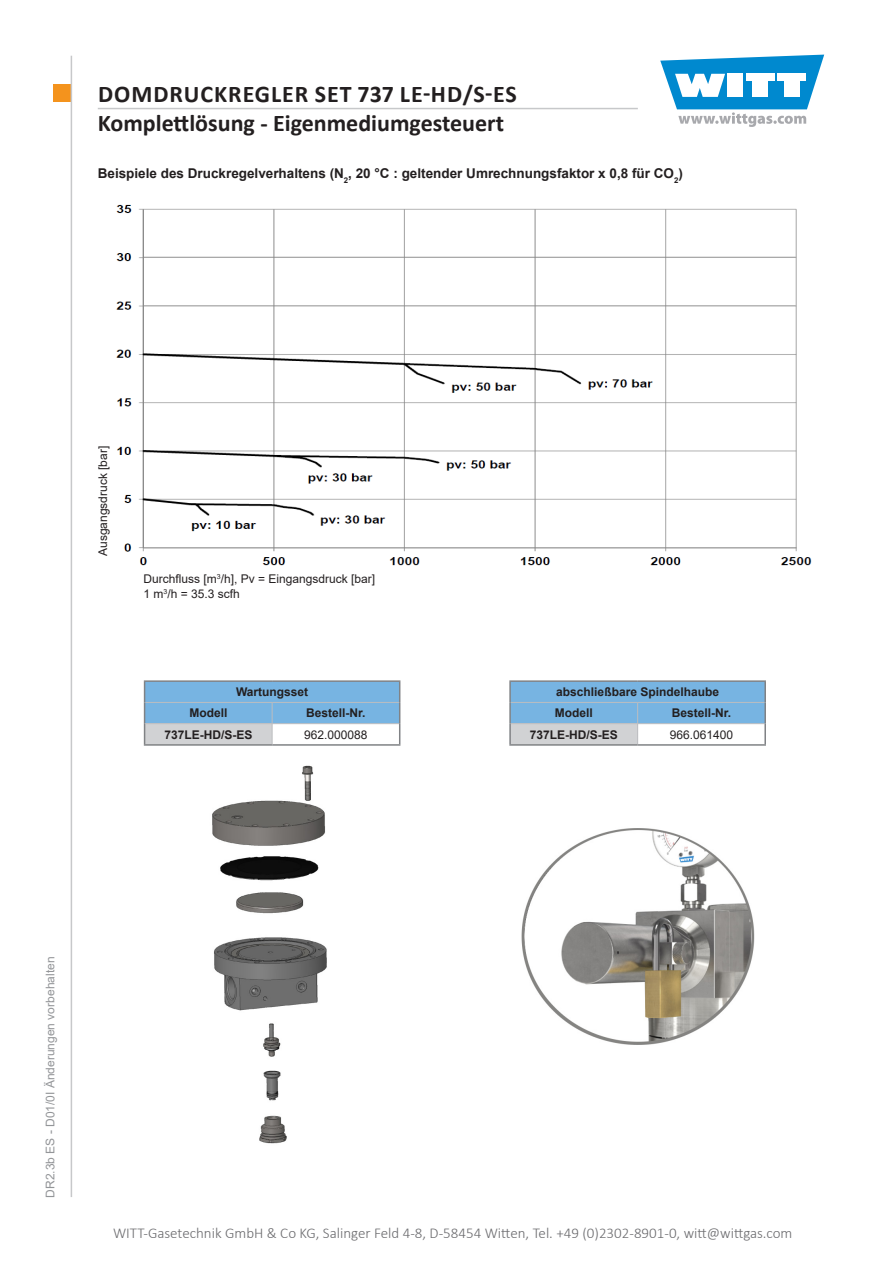
<style>
.page{position:relative;width:893px;height:1263px;background:#fff}
.page>*{position:absolute;margin:0;border:0;box-sizing:border-box;transform-origin:0 0}
.t1{font:700 24px/28.8px "Calibri";color:#231f20}
.t2{font:300 15px "Calibri";color:#6b6b6e}
.t3{font:700 13.5px "Arial";color:#231f20}
.t4{font:700 12px/21.3px "Arial";color:#231f20}
.t5{font:12px/14.4px "Arial";color:#231f20}
.t6{font:12px "Arial";color:#939598}
</style>
<div class="page">
<div style="left:53px;top:85px;width:17px;height:17px;background:#f4931d"></div>
<svg style="left:660px;top:55px;width:164px;height:72px"></svg>
<hr style="left:71px;top:56px;width:1px;height:1141px;background:#c7c8ca">
<hr style="left:98px;top:108px;width:540px;height:1px;background:#c7c8ca">
<img style="left:116px;top:204px;width:696px;height:362px">
<hr style="left:509px;top:680px;width:129px;height:2px;background:#808285">
<hr style="left:509px;top:682px;width:2px;height:20px;background:#808285">
<hr style="left:638px;top:680px;width:128px;height:2px;background:#808285">
<hr style="left:764px;top:682px;width:2px;height:20px;background:#808285">
<hr style="left:509px;top:702px;width:2px;height:22px;background:#808285">
<hr style="left:764px;top:702px;width:2px;height:22px;background:#808285">
<hr style="left:509px;top:724px;width:2px;height:20px;background:#808285">
<hr style="left:764px;top:724px;width:2px;height:20px;background:#808285">
<hr style="left:509px;top:744px;width:129px;height:2px;background:#808285">
<hr style="left:638px;top:744px;width:128px;height:2px;background:#808285">
<svg style="left:510px;top:681px;width:255px;height:63px"></svg>
<img style="left:521px;top:828px;width:234px;height:217px">
<img style="left:212px;top:765px;width:115px;height:379px">
<hr style="left:144px;top:680px;width:128px;height:2px;background:#808285">
<hr style="left:272px;top:680px;width:128px;height:2px;background:#808285">
<hr style="left:144px;top:744px;width:128px;height:2px;background:#808285">
<hr style="left:272px;top:744px;width:128px;height:2px;background:#808285">
<svg style="left:144px;top:681px;width:256px;height:63px"></svg>
<h1 class="t1" style="left:98px;top:79px;width:421px">DOMDRUCKREGLER SET 737 LE-HD/S-ES<br>Komplettlösung - Eigenmediumgesteuert</h1>
<p class="t3" style="left:98px;top:164px;width:587px">Beispiele des Druckregelverhaltens (N<sub>2</sub>, 20 °C : geltender Umrechnungsfaktor x 0,8 für CO<sub>2</sub>)</p>
<p class="t5" style="left:96px;top:556px;width:112px;rotate:-90deg">Ausgangsdruck [bar]</p>
<p class="t5" style="left:143px;top:572px;width:233px">Durchfluss [m<sup>3</sup>/h], Pv = Eingangsdruck [bar]<br>1 m<sup>3</sup>/h = 35.3 scfh</p>
<p class="t4" style="left:236px;top:681px;width:74px">Wartungsset</p>
<p class="t4" style="left:189px;top:703px;width:40px">Modell</p>
<p class="t4" style="left:306px;top:703px;width:61px">Bestell-Nr.</p>
<p class="t4" style="left:164px;top:724px;width:90px">737LE-HD/S-ES</p>
<p class="t5" style="left:304px;top:727px;width:65px">962.000088</p>
<p class="t4" style="left:555px;top:681px;width:166px">abschließbare Spindelhaube<br>Modell</p>
<p class="t4" style="left:672px;top:703px;width:61px">Bestell-Nr.</p>
<p class="t4" style="left:530px;top:724px;width:90px">737LE-HD/S-ES</p>
<p class="t5" style="left:670px;top:727px;width:65px">966.061400</p>
<p class="t6" style="left:42px;top:1197px;width:242px;rotate:-90deg">DR2.3b ES - D01/0I Änderungen vorbehalten</p>
<p class="t2" style="left:113px;top:1224px;width:681px">WITT-Gasetechnik GmbH &amp; Co KG, Salinger Feld 4-8, D-58454 Witten, Tel. +49 (0)2302-8901-0, witt@wittgas.com</p>
</div>
